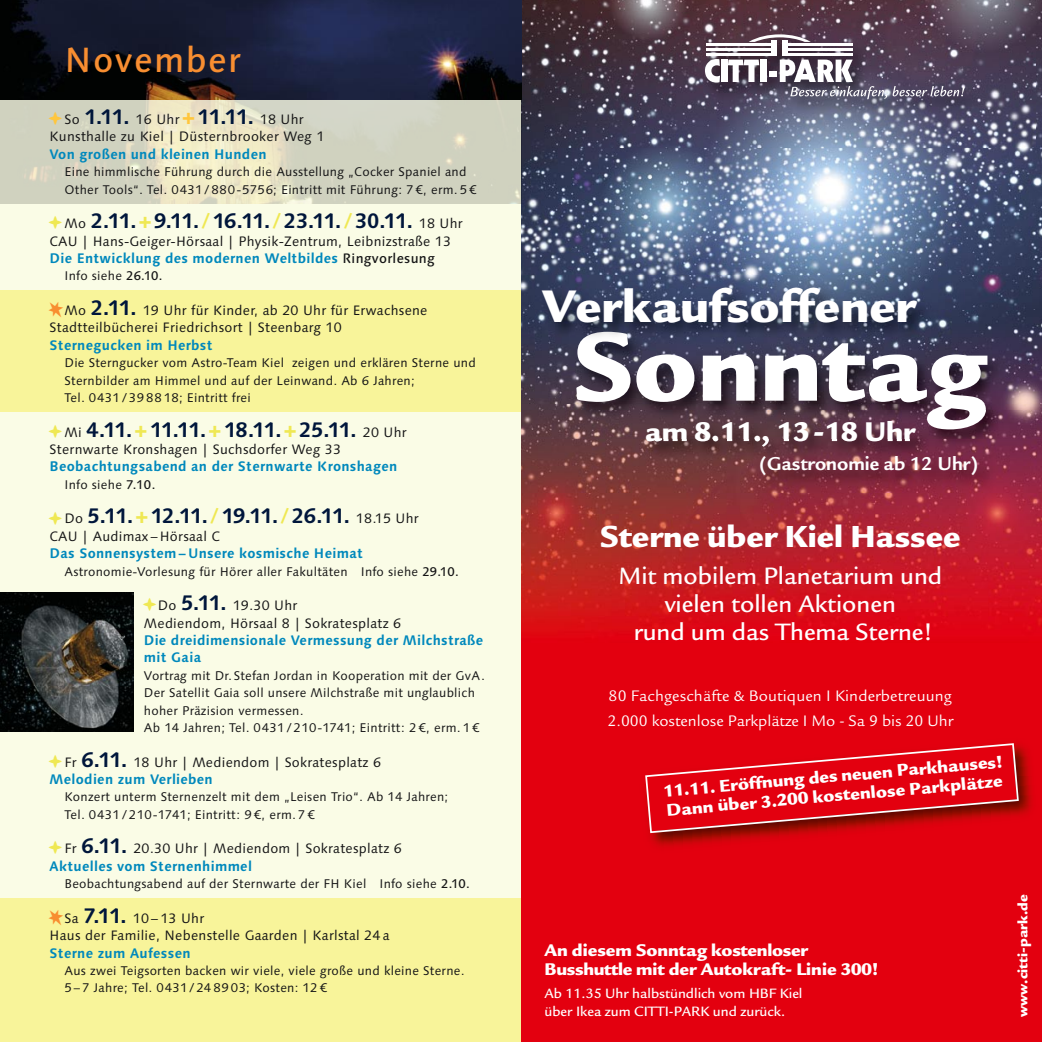
<style>
.page{position:relative;width:1042px;height:1042px;background:#fff}
.page>*{position:absolute;margin:0;border:0;box-sizing:border-box;transform-origin:0 0}
.t1{font:900 47.25px "Legacy Sans";color:#fff}
.t2{font:500 35px "Linotype Syntax";letter-spacing:.04em;color:#f88e31}
.t3{font:900 31.5px "Legacy Sans";color:#fff}
.t4{font:900 28px "Legacy Sans";color:#fff}
.t5{font:500 24.5px/28px "Legacy Sans";color:#fff;text-align:center}
.t6{font:700 21px "Linotype Syntax";letter-spacing:-.045em;color:#00163b}
.t7{font:700 19.25px "Legacy Sans";color:#fff}
.t8{font:900 17.5px/19.2px "Legacy Sans";color:#fff}
.t9{font:15.75px/24.5px "Legacy Sans";letter-spacing:.01em;color:#fff}
.t10{font:500 14px/17.5px "Legacy Sans";color:#fff}
.t11{font:900 14px "Legacy Sans";color:#fff}
.t12{font:700 13.83px/17.3px "Linotype Syntax";letter-spacing:.02em;color:#0088bc}
.t13{font:13.65px/17.3px "Linotype Syntax";letter-spacing:.02em;color:#141415}
.t14{font:12.6px/17.3px "Linotype Syntax";letter-spacing:.02em;color:#141415}
.s1{font-weight:700;font-size:21px;color:#00163b}
.s2{font-weight:700;font-size:21px;color:#ffc63d}
.s3{font-weight:400;font-size:13.65px;color:#141415}
.s4{color:#efe853}
.s5{font-weight:500;font-size:13.65px;color:#141415}
.s6{font-weight:500}
</style>
<div class="page">
<div style="left:0;top:0;width:521px;height:1042px;background:#fafce6"></div>
<div style="left:0;top:898px;width:521px;height:144px;background:#f8f49a"></div>
<div style="left:0;top:290px;width:521px;height:122px;background:#f8f49a"></div>
<img style="left:521px;top:0;width:521px;height:1042px">
<img style="left:0;top:99px;width:521px;height:104px">
<img style="left:0;top:0;width:521px;height:99px">
<img style="left:0;top:593px;width:134px;height:139px">
<svg style="left:49px;top:112px;width:13px;height:13px"></svg>
<h2 class="t2" style="left:64px;top:39px;width:178px">November</h2>
<p class="t13" style="left:50px;top:111px;width:276px;text-align:center">So <span class="s1">1.11.</span> 16 Uhr <span class="s2">+</span><span class="s1">11.11.</span> 18 Uhr<br>Kunsthalle zu Kiel | Düsternbrooker Weg 1</p>
<p class="t12" style="left:50px;top:145px;width:218px">Von großen und kleinen Hunden</p>
<p class="t14" style="left:64px;top:163px;width:413px">Eine himmlische Führung durch die Ausstellung „Cocker Spaniel and<br>Other Tools“. Tel. 0431 / 880-5756; Eintritt mit Führung: 7 €, erm. 5 €</p>
<h3 class="t6" style="left:64px;top:208px;width:400px"><span class="s3">Mo</span> 2.11. <span class="s4">+</span> 9.11. <span class="s4">/</span> 16.11. <span class="s4">/</span> 23.11. <span class="s4">/</span> 30.11. <span class="s3">18 Uhr</span></h3>
<p class="t13" style="left:50px;top:232px;width:403px">CAU | Hans-Geiger-Hörsaal | Physik-Zentrum, Leibnizstraße 13</p>
<p class="t12" style="left:50px;top:249px;width:387px">Die Entwicklung des modernen Weltbildes <span class="s5">Ringvorlesung</span></p>
<p class="t14" style="left:64px;top:267px;width:99px">Info siehe <span class="s6">26.10.</span></p>
<p class="t13" style="left:50px;top:302px;width:379px;text-indent:15px">Mo <span class="s1">2.11.</span> 19 Uhr für Kinder, ab 20 Uhr für Erwachsene<br>Stadtteilbücherei Friedrichsort | Steenbarg 10</p>
<p class="t12" style="left:50px;top:336px;width:165px">Sternegucken im Herbst</p>
<p class="t14" style="left:64px;top:354px;width:413px">Die Sterngucker vom Astro-Team Kiel zeigen und erklären Sterne und<br>Sternbilder am Himmel und auf der Leinwand. Ab 6 Jahren;<br>Tel. 0431 / 39 88 18; Eintritt frei</p>
<h3 class="t6" style="left:64px;top:416px;width:344px"><span class="s3">Mi</span> 4.11. <span class="s4">+</span> 11.11. <span class="s4">+</span> 18.11. <span class="s4">+</span> 25.11. <span class="s3">20 Uhr</span></h3>
<p class="t13" style="left:50px;top:441px;width:293px">Sternwarte Kronshagen | Suchsdorfer Weg 33</p>
<p class="t12" style="left:50px;top:458px;width:349px">Beobachtungsabend an der Sternwarte Kronshagen</p>
<p class="t14" style="left:64px;top:476px;width:92px">Info siehe <span class="s6">7.10.</span></p>
<h3 class="t6" style="left:64px;top:503px;width:356px"><span class="s3">Do</span> 5.11. <span class="s4">+</span> 12.11. <span class="s4">/</span> 19.11. <span class="s4">/</span> 26.11. <span class="s3">18.15 Uhr</span></h3>
<p class="t13" style="left:50px;top:527px;width:172px">CAU | Audimax – Hörsaal C</p>
<p class="t12" style="left:50px;top:544px;width:315px">Das Sonnensystem – Unsere kosmische Heimat</p>
<p class="t14" style="left:64px;top:563px;width:396px">Astronomie-Vorlesung für Hörer aller Fakultäten Info siehe <span class="s6">29.10.</span></p>
<p class="t13" style="left:144px;top:597px;width:259px;text-indent:14px">Do <span class="s1">5.11.</span> 19.30 Uhr<br>Mediendom, Hörsaal 8 | Sokratesplatz 6</p>
<p class="t12" style="left:144px;top:631px;width:341px">Die dreidimensionale Vermessung der Milchstraße mit Gaia</p>
<p class="t14" style="left:144px;top:667px;width:342px">Vortrag mit Dr. Stefan Jordan in Kooperation mit der GvA.<br>Der Satellit Gaia soll unsere Milchstraße mit unglaublich hoher Präzision vermessen.<br>Ab 14 Jahren; Tel. 0431 / 210-1741; Eintritt: 2 €, erm. 1 €</p>
<p class="t13" style="left:64px;top:753px;width:318px">Fr <span class="s1">6.11.</span> 18 Uhr | Mediendom | Sokratesplatz 6</p>
<p class="t12" style="left:50px;top:770px;width:165px">Melodien zum Verlieben</p>
<p class="t14" style="left:64px;top:788px;width:385px">Konzert unterm Sternenzelt mit dem „Leisen Trio“. Ab 14 Jahren;<br>Tel. 0431 / 210-1741; Eintritt: 9 €, erm. 7 €</p>
<p class="t13" style="left:64px;top:840px;width:339px">Fr <span class="s1">6.11.</span> 20.30 Uhr | Mediendom | Sokratesplatz 6</p>
<p class="t12" style="left:50px;top:857px;width:204px">Aktuelles vom Sternenhimmel</p>
<p class="t14" style="left:64px;top:875px;width:407px">Beobachtungsabend auf der Sternwarte der FH Kiel Info siehe <span class="s6">2.10.</span></p>
<p class="t13" style="left:50px;top:909px;width:341px;text-indent:15px">Sa <span class="s1">7.11.</span> 10 – 13 Uhr<br>Haus der Familie, Nebenstelle Gaarden | Karlstal 24 a</p>
<p class="t12" style="left:50px;top:944px;width:142px">Sterne zum Aufessen</p>
<p class="t14" style="left:64px;top:962px;width:401px">Aus zwei Teigsorten backen wir viele, viele große und kleine Sterne.<br>5 – 7 Jahre; Tel. 0431 / 24 89 03; Kosten: 12 €</p>
<h1 class="t1" style="left:542px;top:276px;width:375px">Verkaufsoffener</h1>
<h3 class="t4" style="left:645px;top:414px;width:272px">am 8.11., 13 -18 Uhr</h3>
<h3 class="t7" style="left:759px;top:452px;width:220px">(Gastronomie ab 12 Uhr)</h3>
<h3 class="t3" style="left:600px;top:517px;width:362px">Sterne über Kiel Hassee</h3>
<h3 class="t5" style="left:618px;top:562px;width:325px">Mit mobilem Planetarium und vielen tollen Aktionen<br>rund um das Thema Sterne!</h3>
<p class="t9" style="left:607px;top:684px;width:347px">80 Fachgeschäfte &amp; Boutiquen I Kinderbetreuung<br>2.000 kostenlose Parkplätze I Mo - Sa 9 bis 20 Uhr</p>
<h3 class="t8" style="left:662px;top:781px;width:342px;rotate:-5deg">11.11. Eröffnung des neuen Parkhauses!<br>Dann über 3.200 kostenlose Parkplätze</h3>
<h3 class="t8" style="left:544px;top:940px;width:336px">An diesem Sonntag kostenloser<br>Busshuttle mit der Autokraft- Linie 300!</h3>
<p class="t10" style="left:544px;top:985px;width:259px">Ab 11.35 Uhr halbstündlich vom HBF Kiel über Ikea zum CITTI-PARK und zurück.</p>
<p class="t11" style="left:1014px;top:1017px;width:124px;rotate:-90deg">www.citti-park.de</p>
</div>
